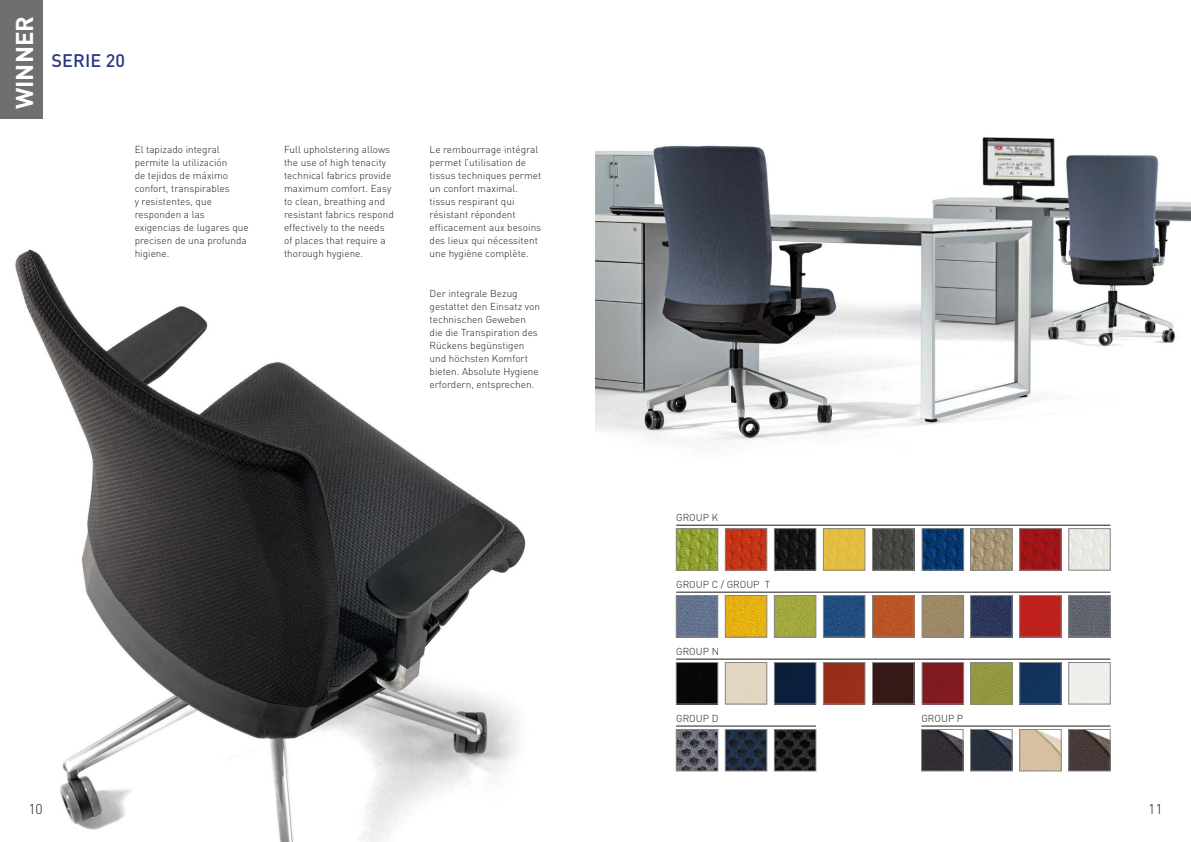
<style>
.page{position:relative;width:1191px;height:842px;background:#fff}
.page>*{position:absolute;margin:0;border:0;box-sizing:border-box;transform-origin:0 0}
.t1{font:700 24px "DIN";color:#fff}
.t2{font:500 18px "DIN";letter-spacing:.005em;color:#283583}
.t3{font:300 14px "DIN";color:#1d1d1b}
.t4{font:300 10px/13px "DIN";letter-spacing:.005em;color:#1d1d1b}
</style>
<div class="page">
<div style="left:0;top:0;width:42px;height:119px;background:#706f6f"></div>
<img style="left:595px;top:137px;width:596px;height:306px">
<img style="left:15px;top:249px;width:511px;height:593px">
<img style="left:776px;top:597px;width:38px;height:38px">
<div style="left:774px;top:595px;width:42px;height:42px;border:1px solid #878787"></div>
<img style="left:972px;top:597px;width:38px;height:38px">
<div style="left:970px;top:595px;width:42px;height:42px;border:1px solid #878787"></div>
<img style="left:727px;top:597px;width:38px;height:38px">
<div style="left:725px;top:595px;width:42px;height:42px;border:1px solid #878787"></div>
<img style="left:924px;top:597px;width:37px;height:38px">
<div style="left:922px;top:595px;width:41px;height:42px;border:1px solid #878787"></div>
<img style="left:678px;top:597px;width:38px;height:38px">
<div style="left:676px;top:595px;width:42px;height:42px;border:1px solid #878787"></div>
<img style="left:874px;top:597px;width:38px;height:38px">
<div style="left:872px;top:595px;width:42px;height:42px;border:1px solid #878787"></div>
<img style="left:825px;top:597px;width:38px;height:38px">
<div style="left:823px;top:595px;width:42px;height:42px;border:1px solid #878787"></div>
<img style="left:1021px;top:597px;width:38px;height:38px">
<div style="left:1019px;top:595px;width:42px;height:42px;border:1px solid #878787"></div>
<img style="left:1070px;top:597px;width:38px;height:38px">
<div style="left:1068px;top:595px;width:42px;height:42px;border:1px solid #878787"></div>
<hr style="left:676px;top:592px;width:434px;height:1px;background:#1d1d1b">
<img style="left:776px;top:664px;width:38px;height:38px">
<div style="left:774px;top:662px;width:42px;height:42px;border:1px solid #878787"></div>
<img style="left:972px;top:664px;width:38px;height:38px">
<div style="left:970px;top:662px;width:42px;height:42px;border:1px solid #878787"></div>
<div style="left:725px;top:662px;width:42px;height:42px;border:1px solid #878787"></div>
<img style="left:924px;top:664px;width:37px;height:38px">
<div style="left:922px;top:662px;width:41px;height:42px;border:1px solid #878787"></div>
<img style="left:678px;top:664px;width:38px;height:38px">
<div style="left:676px;top:662px;width:42px;height:42px;border:1px solid #878787"></div>
<img style="left:874px;top:664px;width:38px;height:38px">
<div style="left:872px;top:662px;width:42px;height:42px;border:1px solid #878787"></div>
<img style="left:825px;top:664px;width:38px;height:38px">
<div style="left:823px;top:662px;width:42px;height:42px;border:1px solid #878787"></div>
<img style="left:1021px;top:664px;width:38px;height:38px">
<div style="left:1019px;top:662px;width:42px;height:42px;border:1px solid #878787"></div>
<div style="left:1068px;top:662px;width:42px;height:42px;border:1px solid #878787"></div>
<hr style="left:676px;top:659px;width:434px;height:1px;background:#1d1d1b">
<img style="left:776px;top:731px;width:38px;height:38px">
<div style="left:774px;top:729px;width:42px;height:42px;border:1px solid #878787"></div>
<img style="left:727px;top:731px;width:38px;height:38px">
<div style="left:725px;top:729px;width:42px;height:42px;border:1px solid #878787"></div>
<img style="left:678px;top:731px;width:38px;height:38px">
<div style="left:676px;top:729px;width:42px;height:42px;border:1px solid #878787"></div>
<hr style="left:676px;top:726px;width:140px;height:1px;background:#1d1d1b">
<img style="left:1021px;top:731px;width:38px;height:38px">
<div style="left:1019px;top:729px;width:42px;height:42px;border:1px solid #878787"></div>
<img style="left:972px;top:731px;width:38px;height:38px">
<div style="left:970px;top:729px;width:42px;height:42px;border:1px solid #878787"></div>
<img style="left:923px;top:731px;width:38px;height:38px">
<div style="left:921px;top:729px;width:42px;height:42px;border:1px solid #878787"></div>
<img style="left:1070px;top:731px;width:38px;height:38px">
<div style="left:1068px;top:729px;width:42px;height:42px;border:1px solid #878787"></div>
<hr style="left:921px;top:726px;width:189px;height:1px;background:#1d1d1b">
<img style="left:776px;top:530px;width:38px;height:38px">
<div style="left:774px;top:528px;width:42px;height:42px;border:1px solid #878787"></div>
<img style="left:972px;top:530px;width:38px;height:38px">
<div style="left:970px;top:528px;width:42px;height:42px;border:1px solid #878787"></div>
<img style="left:727px;top:530px;width:38px;height:38px">
<div style="left:725px;top:528px;width:42px;height:42px;border:1px solid #878787"></div>
<img style="left:924px;top:530px;width:37px;height:38px">
<div style="left:922px;top:528px;width:41px;height:42px;border:1px solid #878787"></div>
<img style="left:678px;top:530px;width:38px;height:38px">
<div style="left:676px;top:528px;width:42px;height:42px;border:1px solid #878787"></div>
<img style="left:874px;top:530px;width:38px;height:38px">
<div style="left:872px;top:528px;width:42px;height:42px;border:1px solid #878787"></div>
<img style="left:825px;top:530px;width:38px;height:38px">
<div style="left:823px;top:528px;width:42px;height:42px;border:1px solid #878787"></div>
<img style="left:1021px;top:530px;width:38px;height:38px">
<div style="left:1019px;top:528px;width:42px;height:42px;border:1px solid #878787"></div>
<img style="left:1070px;top:530px;width:38px;height:38px">
<div style="left:1068px;top:528px;width:42px;height:42px;border:1px solid #878787"></div>
<hr style="left:676px;top:525px;width:434px;height:1px;background:#1d1d1b">
<h1 class="t1" style="left:9px;top:109px;width:94px;rotate:-90deg">WINNER</h1>
<h2 class="t2" style="left:52px;top:49px;width:75px">SERIE 20</h2>
<p class="t4" style="left:135px;top:143px;width:116px">El tapizado integral permite la utilización<br>de tejidos de máximo confort, transpirables<br>y resistentes, que responden a las exigencias de lugares que precisen de una profunda higiene.</p>
<p class="t4" style="left:284px;top:143px;width:111px">Full upholstering allows the use of high tenacity technical fabrics provide maximum comfort. Easy to clean, breathing and resistant fabrics respond effectively to the needs of places that require a thorough hygiene.</p>
<p class="t4" style="left:429px;top:143px;width:113px">Le rembourrage intégral permet l’utilisation de tissus techniques permet un confort maximal. tissus respirant qui résistant répondent efficacement aux besoins des lieux qui nécessitent une hygiène complète.</p>
<p class="t4" style="left:429px;top:287px;width:112px">Der integrale Bezug gestattet den Einsatz von technischen Geweben die die Transpiration des<br>Rückens begünstigen und höchsten Komfort bieten. Absolute Hygiene erfordern, entsprechen.</p>
<h3 class="t3" style="left:28px;top:800px;width:16px">10</h3>
<p class="t4" style="left:676px;top:511px;width:43px">GROUP K</p>
<p class="t4" style="left:676px;top:578px;width:96px">GROUP C / GROUP T</p>
<p class="t4" style="left:676px;top:645px;width:44px">GROUP N</p>
<p class="t4" style="left:676px;top:712px;width:44px">GROUP D</p>
<p class="t4" style="left:921px;top:712px;width:43px">GROUP P</p>
<h3 class="t3" style="left:1148px;top:800px;width:16px">11</h3>
</div>
